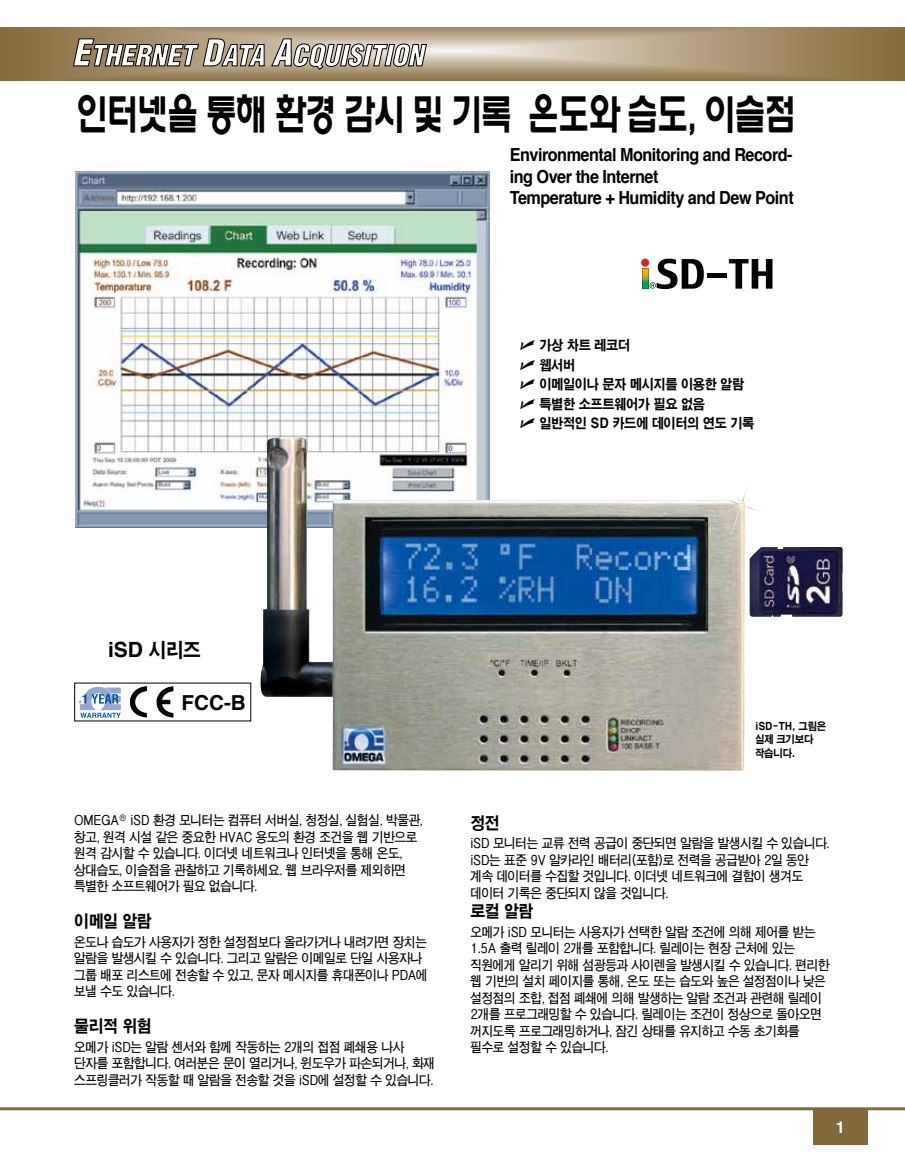
<style>
.page{position:relative;width:905px;height:1168px;background:#fff}
.page>*{position:absolute;margin:0;border:0;box-sizing:border-box;transform-origin:0 0}
.t1{font:43.5px "HY Wul Nun Bold Pro";letter-spacing:-.075em;color:#000;scale:.75 1}
.t2{font:700 21px "Helvetica";color:#000}
.t3{font:700 20.7px "Helvetica";color:#000}
.t4{font:700 18px/21.6px "Helvetica";letter-spacing:-.03em;color:#000;scale:.9 1}
.t5{font:16.5px "HY Go Thic Extra Pro";letter-spacing:-.025em;color:#000;scale:.9 1}
.t6{font:700 16.5px "Helvetica";color:#fff}
.t7{font:13.5px/16.5px "HY Go Thic Bold Pro";letter-spacing:-.025em;color:#000;scale:.9 1}
.t8{font:13.5px/19.5px "HY Go Thic Extra Pro";letter-spacing:-.025em;color:#000;scale:.9 1}
.t9{font:10.5px/13.5px "HY Go Thic Extra Pro";letter-spacing:-.025em;color:#000;scale:.9 1}
.s1{font-family:"Universal Newswith Comm Pi";font-size:15px}
.s2{font-family:"HY Go Thic Extra Pro";font-weight:400;font-size:19.5px}
</style>
<div class="page">
<img style="left:0;top:27px;width:904px;height:54px">
<hr style="left:0;top:1107px;width:904px;height:3px;background:#82683b">
<div style="left:813px;top:1108px;width:54px;height:36px;background:#82683b"></div>
<svg style="left:73px;top:39px;width:191px;height:27px"></svg>
<svg style="left:271px;top:39px;width:155px;height:31px"></svg>
<svg style="left:79px;top:687px;width:42px;height:31px"></svg>
<svg style="left:130px;top:686px;width:43px;height:31px"></svg>
<hr style="left:158px;top:700px;width:12px;height:4px;background:#000">
<img style="left:76px;top:171px;width:413px;height:357px">
<img style="left:260px;top:437px;width:484px;height:333px">
<img style="left:749px;top:547px;width:93px;height:70px">
<svg style="left:728px;top:259px;width:44px;height:30px"></svg>
<div style="left:707px;top:273px;width:19px;height:5px;background:#000"></div>
<svg style="left:641px;top:259px;width:62px;height:30px"></svg>
<img style="left:711px;top:477px;width:48px;height:58px">
<h1 class="t1" style="left:76px;top:92px;width:962px">인터넷을 통해 환경 감시 및 기록 온도와 습도, 이슬점</h1>
<h3 class="t4" style="left:510px;top:144px;width:317px">Environmental Monitoring and Record&shy;ing Over the Internet<br>Temperature + Humidity and Dew Point</h3>
<p class="t8" style="left:520px;top:335px;width:262px"><span class="s1">U</span> 가상 차트 레코더<br><span class="s1">U</span> 웹서버<br><span class="s1">U</span> 이메일이나 문자 메시지를 이용한 알람<br><span class="s1">U</span> 특별한 소프트웨어가 필요 없음<br><span class="s1">U</span> 일반적인 SD 카드에 데이터의 연도 기록</p>
<h2 class="t2" style="left:108px;top:632px;width:94px">iSD <span class="s2">시리즈</span></h2>
<h3 class="t3" style="left:181px;top:686px;width:66px">FCC-B</h3>
<p class="t7" style="left:74px;top:812px;width:389px">OMEGA<sup>®</sup> iSD 환경 모니터는 컴퓨터 서버실, 청정실, 실험실, 박물관, 창고, 원격 시설 같은 중요한 HVAC 용도의 환경 조건을 웹 기반으로 원격 감시할 수 있습니다. 이더넷 네트워크나 인터넷을 통해 온도, 상대습도, 이슬점을 관찰하고 기록하세요. 웹 브라우저를 제외하면 특별한 소프트웨어가 필요 없습니다.</p>
<p class="t5" style="left:74px;top:912px;width:87px">이메일 알람</p>
<p class="t7" style="left:74px;top:933px;width:394px">온도나 습도가 사용자가 정한 설정점보다 올라가거나 내려가면 장치는 알람을 발생시킬 수 있습니다. 그리고 알람은 이메일로 단일 사용자나 그룹 배포 리스트에 전송할 수 있고, 문자 메시지를 휴대폰이나 PDA에 보낼 수도 있습니다.</p>
<p class="t5" style="left:74px;top:1018px;width:87px">물리적 위험</p>
<p class="t7" style="left:74px;top:1038px;width:402px">오메가 iSD는 알람 센서와 함께 작동하는 2개의 접점 폐쇄용 나사 단자를 포함합니다. 여러분은 문이 열리거나, 윈도우가 파손되거나, 화재 스프링클러가 작동할 때 알람을 전송할 것을 iSD에 설정할 수 있습니다.</p>
<p class="t9" style="left:755px;top:719px;width:81px">iSD-TH, 그림은 실제 크기보다 작습니다.</p>
<p class="t5" style="left:470px;top:814px;width:34px">정전</p>
<p class="t7" style="left:470px;top:835px;width:400px">iSD 모니터는 교류 전력 공급이 중단되면 알람을 발생시킬 수 있습니다. iSD는 표준 9V 알카라인 배터리(포함)로 전력을 공급받아 2일 동안 계속 데이터를 수집할 것입니다. 이더넷 네트워크에 결함이 생겨도 데이터 기록은 중단되지 않을 것입니다.</p>
<p class="t5" style="left:470px;top:902px;width:71px">로컬 알람</p>
<p class="t7" style="left:470px;top:923px;width:400px">오메가 iSD 모니터는 사용자가 선택한 알람 조건에 의해 제어를 받는<br>1.5A 출력 릴레이 2개를 포함합니다. 릴레이는 현장 근처에 있는 직원에게 알리기 위해 섬광등과 사이렌을 발생시킬 수 있습니다. 편리한 웹 기반의 설치 페이지를 통해, 온도 또는 습도와 높은 설정점이나 낮은 설정점의 조합, 접점 폐쇄에 의해 발생하는 알람 조건과 관련해 릴레이<br>2개를 프로그래밍할 수 있습니다. 릴레이는 조건이 정상으로 돌아오면 꺼지도록 프로그래밍하거나, 잠긴 상태를 유지하고 수동 초기화를 필수로 설정할 수 있습니다.</p>
<p class="t6" style="left:835px;top:1113px;width:11px">1</p>
</div>
